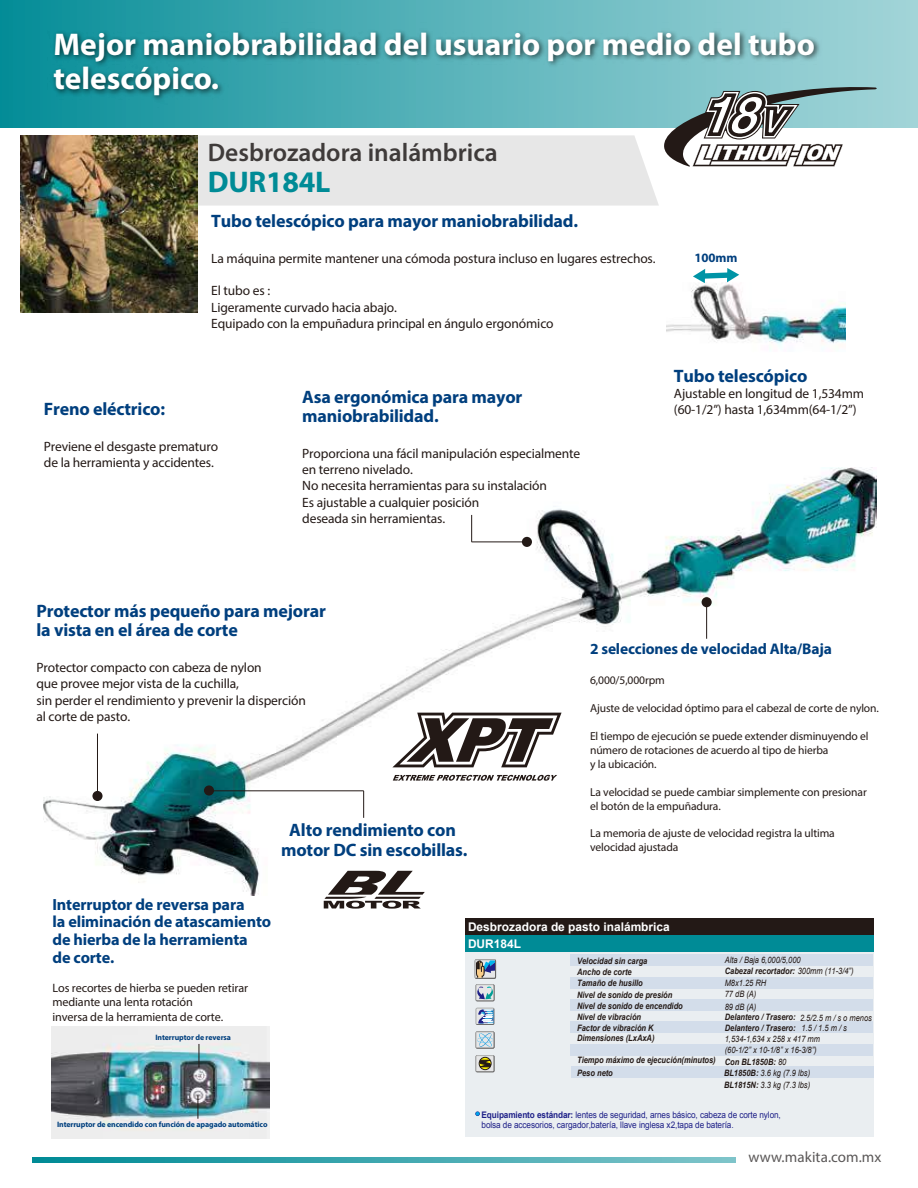
<style>
.page{position:relative;width:918px;height:1188px;background:#fff}
.page>*{position:absolute;margin:0;border:0;box-sizing:border-box;transform-origin:0 0}
.t1{font:700 31.5px/34.5px "Myriad Pro";color:#fff}
.t2{font:700 30px "Myriad Pro";letter-spacing:-.01em;color:#008b96}
.t3{font:600 25.5px "Myriad Pro";color:#3f3b3a}
.t4{font:700 18px/19.5px "Myriad Pro";letter-spacing:-.01em;color:#003f7e}
.t5{font:700 16.2px/17.5px "Myriad Pro";letter-spacing:-.01em;color:#003f7e}
.t6{font:700 15.45px "Myriad Pro";letter-spacing:-.01em;color:#003f7e}
.t7{font:15px "Myriad Pro";letter-spacing:.005em;color:#5a5757}
.t8{font:13.5px/16.2px "Myriad Pro";letter-spacing:-.01em;color:#231916}
.t9{font:700 12.75px "Myriad Pro";letter-spacing:-.01em;color:#003f7e}
.t10{font:12.15px/14.5px "Myriad Pro";letter-spacing:-.01em;color:#231916}
.t11{font:700 12px "Arial";color:#fff}
.t12{font:11.55px/14px "Myriad Pro";letter-spacing:-.01em;color:#231916}
.t13{font:9px/10.5px "Arial";letter-spacing:-.01em;color:#1e2088;scale:.91 1}
.t14{font:italic 700 8.85px/10.9px "Arial";color:#231916;scale:.85 1}
.t15{font:italic 8.85px/11.2px "Arial";color:#231916;scale:.85 1}
.t16{font:700 7.8px "Myriad Pro";letter-spacing:-.01em;color:#003f7e}
.s1{font-weight:700}
</style>
<div class="page">
<img style="left:44px;top:468px;width:833px;height:427px">
<div style="left:465px;top:949px;width:408px;height:188px;background:#eaeef1"></div>
<div style="left:571px;top:955px;width:302px;height:11px;background:#d3ddea"></div>
<div style="left:571px;top:977px;width:302px;height:11px;background:#d3ddea"></div>
<div style="left:571px;top:999px;width:302px;height:12px;background:#d3ddea"></div>
<div style="left:571px;top:1022px;width:302px;height:11px;background:#d3ddea"></div>
<div style="left:571px;top:1044px;width:302px;height:12px;background:#d3ddea"></div>
<div style="left:572px;top:1067px;width:302px;height:11px;background:#d3ddea"></div>
<div style="left:465px;top:918px;width:408px;height:17px;background:#231916"></div>
<div style="left:465px;top:935px;width:408px;height:17px;background:#008b96"></div>
<svg style="left:475px;top:1111px;width:5px;height:5px"></svg>
<div style="left:0;top:0;width:918px;height:127px;background:linear-gradient(to right,#098f99,#a7d7da)"></div>
<img style="left:48px;top:22px;width:808px;height:94px">
<img style="left:20px;top:135px;width:177px;height:177px">
<svg style="left:32px;top:1157px;width:704px;height:5px;background:#3fa7af"></svg>
<div style="left:475px;top:959px;width:21px;height:20px;background:#666565;border-radius:2px"></div>
<svg style="left:475px;top:959px;width:21px;height:19px"></svg>
<svg style="left:476px;top:984px;width:18px;height:17px"></svg>
<svg style="left:476px;top:1008px;width:18px;height:17px"></svg>
<svg style="left:476px;top:1008px;width:18px;height:16px"></svg>
<svg style="left:476px;top:1032px;width:18px;height:17px"></svg>
<svg style="left:476px;top:1032px;width:18px;height:16px"></svg>
<svg style="left:476px;top:1055px;width:18px;height:17px"></svg>
<img style="left:666px;top:283px;width:180px;height:64px">
<svg style="left:693px;top:268px;width:46px;height:15px"></svg>
<svg style="left:324px;top:871px;width:101px;height:38px"></svg>
<div style="left:204px;top:785px;width:10px;height:11px;background:#231916;border-radius:50%"></div>
<div style="left:92px;top:791px;width:11px;height:10px;background:#231916;border-radius:50%"></div>
<div style="left:522px;top:537px;width:10px;height:10px;background:#231916;border-radius:50%"></div>
<div style="left:702px;top:597px;width:10px;height:10px;background:#231916;border-radius:50%"></div>
<hr style="left:472px;top:542px;width:54px;height:1px;background:#231916">
<hr style="left:706px;top:604px;width:1px;height:35px;background:#231916">
<svg style="left:363px;top:792px;width:1px;height:26px"></svg>
<svg style="left:471px;top:515px;width:1px;height:27px"></svg>
<hr style="left:97px;top:734px;width:1px;height:59px;background:#231916">
<hr style="left:210px;top:791px;width:154px;height:1px;background:#231916">
<img style="left:52px;top:1027px;width:218px;height:112px">
<svg style="left:199px;top:1044px;width:1px;height:23px"></svg>
<svg style="left:198px;top:1095px;width:1px;height:24px"></svg>
<svg style="left:392px;top:713px;width:170px;height:54px"></svg>
<svg style="left:393px;top:775px;width:164px;height:6px"></svg>
<svg style="left:197px;top:58px;width:680px;height:148px"></svg>
<h1 class="t1" style="left:54px;top:26px;width:763px">Mejor maniobrabilidad del usuario por medio del tubo telescópico.</h1>
<h3 class="t3" style="left:208px;top:136px;width:291px">Desbrozadora inalámbrica</h3>
<h2 class="t2" style="left:208px;top:163px;width:124px">DUR184L</h2>
<h3 class="t4" style="left:211px;top:211px;width:368px">Tubo telescópico para mayor maniobrabilidad.</h3>
<p class="t8" style="left:211px;top:250px;width:446px">La máquina permite mantener una cómoda postura incluso en lugares estrechos.</p>
<p class="t8" style="left:211px;top:283px;width:344px">El tubo es :<br>Ligeramente curvado hacia abajo.<br>Equipado con la empuñadura principal en ángulo ergonómico</p>
<h3 class="t4" style="left:44px;top:399px;width:123px">Freno eléctrico:</h3>
<p class="t8" style="left:44px;top:438px;width:176px">Previene el desgaste prematuro de la herramienta y accidentes.</p>
<h3 class="t4" style="left:302px;top:386px;width:222px">Asa ergonómica para mayor maniobrabilidad.</h3>
<p class="t8" style="left:302px;top:445px;width:280px">Proporciona una fácil manipulación especialmente en terreno nivelado.<br>No necesita herramientas para su instalación<br>Es ajustable a cualquier posición<br>deseada sin herramientas.</p>
<p class="t9" style="left:695px;top:250px;width:44px">100mm</p>
<h3 class="t4" style="left:674px;top:366px;width:135px">Tubo telescópico</h3>
<p class="t8" style="left:674px;top:385px;width:192px">Ajustable en longitud de 1,534mm (60-1/2”) hasta 1,634mm(64-1/2”)</p>
<h3 class="t4" style="left:36px;top:601px;width:291px">Protector más pequeño para mejorar la vista en el área de corte</h3>
<p class="t8" style="left:36px;top:659px;width:271px">Protector compacto con cabeza de nylon<br>que provee mejor vista de la cuchilla,<br>sin perder el rendimiento y prevenir la disperción al corte de pasto.</p>
<h3 class="t4" style="left:281px;top:820px;width:188px;text-align:center">Alto rendimiento con motor DC sin escobillas.</h3>
<p class="t6" style="left:590px;top:639px;width:243px">2 selecciones de velocidad Alta/Baja</p>
<p class="t12" style="left:590px;top:673px;width:76px">6,000/5,000rpm</p>
<p class="t12" style="left:590px;top:701px;width:290px">Ajuste de velocidad óptimo para el cabezal de corte de nylon.</p>
<p class="t12" style="left:590px;top:729px;width:280px">El tiempo de ejecución se puede extender disminuyendo el número de rotaciones de acuerdo al tipo de hierba<br>y la ubicación.</p>
<p class="t12" style="left:590px;top:785px;width:278px">La velocidad se puede cambiar simplemente con presionar el botón de la empuñadura.</p>
<p class="t12" style="left:590px;top:826px;width:246px">La memoria de ajuste de velocidad registra la ultima velocidad ajustada</p>
<p class="t5" style="left:53px;top:895px;width:220px">Interruptor de reversa para<br>la eliminación de atascamiento de hierba de la herramienta<br>de corte.</p>
<p class="t10" style="left:53px;top:980px;width:197px">Los recortes de hierba se pueden retirar mediante una lenta rotación<br>inversa de la herramienta de corte.</p>
<p class="t16" style="left:155px;top:1032px;width:77px">Interruptor de reversa</p>
<p class="t16" style="left:57px;top:1120px;width:212px">Interruptor de encendido con función de apagado automático</p>
<p class="t11" style="left:468px;top:919px;width:203px">Desbrozadora de pasto inalámbrica</p>
<p class="t11" style="left:468px;top:936px;width:55px">DUR184L</p>
<p class="t14" style="left:577px;top:955px;width:84px">Velocidad sin carga<br>Ancho de corte<br>Tamaño de husillo</p>
<p class="t14" style="left:577px;top:989px;width:126px">Nivel de sonido de presión<br>Nivel de sonido de encendido<br>Nivel de vibración<br>Factor de vibración K<br>Dimensiones (LxAxA)</p>
<p class="t14" style="left:577px;top:1068px;width:44px">Peso neto</p>
<p class="t14" style="left:577px;top:1055px;width:165px">Tiempo máximo de ejecución(minutos)</p>
<p class="t15" style="left:725px;top:955px;width:153px">Alta / Baja 6,000/5,000<br><span class="s1">Cabezal recortador:</span> 300mm (11-3/4”)<br>M8x1.25 RH<br>77 dB (A)</p>
<p class="t15" style="left:725px;top:1001px;width:39px">89 dB (A)</p>
<p class="t15" style="left:800px;top:1012px;width:86px">2.5/2.5 m / s o menos</p>
<p class="t15" style="left:725px;top:1034px;width:114px">1,534-1,634 x 258 x 417 mm</p>
<p class="t15" style="left:724px;top:1056px;width:103px;line-height:11.9px"><span class="s1">Con BL1850B:</span> 80<br><span class="s1">BL1850B:</span> 3.6 kg (7.9 lbs)<br><span class="s1">BL1815N:</span> 3.3 kg (7.3 lbs)</p>
<p class="t14" style="left:725px;top:1012px;width:85px;line-height:10.5px">Delantero / Trasero:<br>Delantero / Trasero:</p>
<p class="t15" style="left:802px;top:1023px;width:55px">1.5 / 1.5 m / s</p>
<p class="t15" style="left:725px;top:1044px;width:110px">(60-1/2” x 10-1/8” x 16-3/8”)</p>
<p class="t13" style="left:482px;top:1110px;width:331px"><span class="s1">Equipamiento estándar:</span> lentes de seguridad, arnes básico, cabeza de corte nylon, bolsa de accesorios, cargador,batería, llave inglesa x2,tapa de batería.</p>
<p class="t7" style="left:749px;top:1148px;width:134px">www.makita.com.mx</p>
</div>
